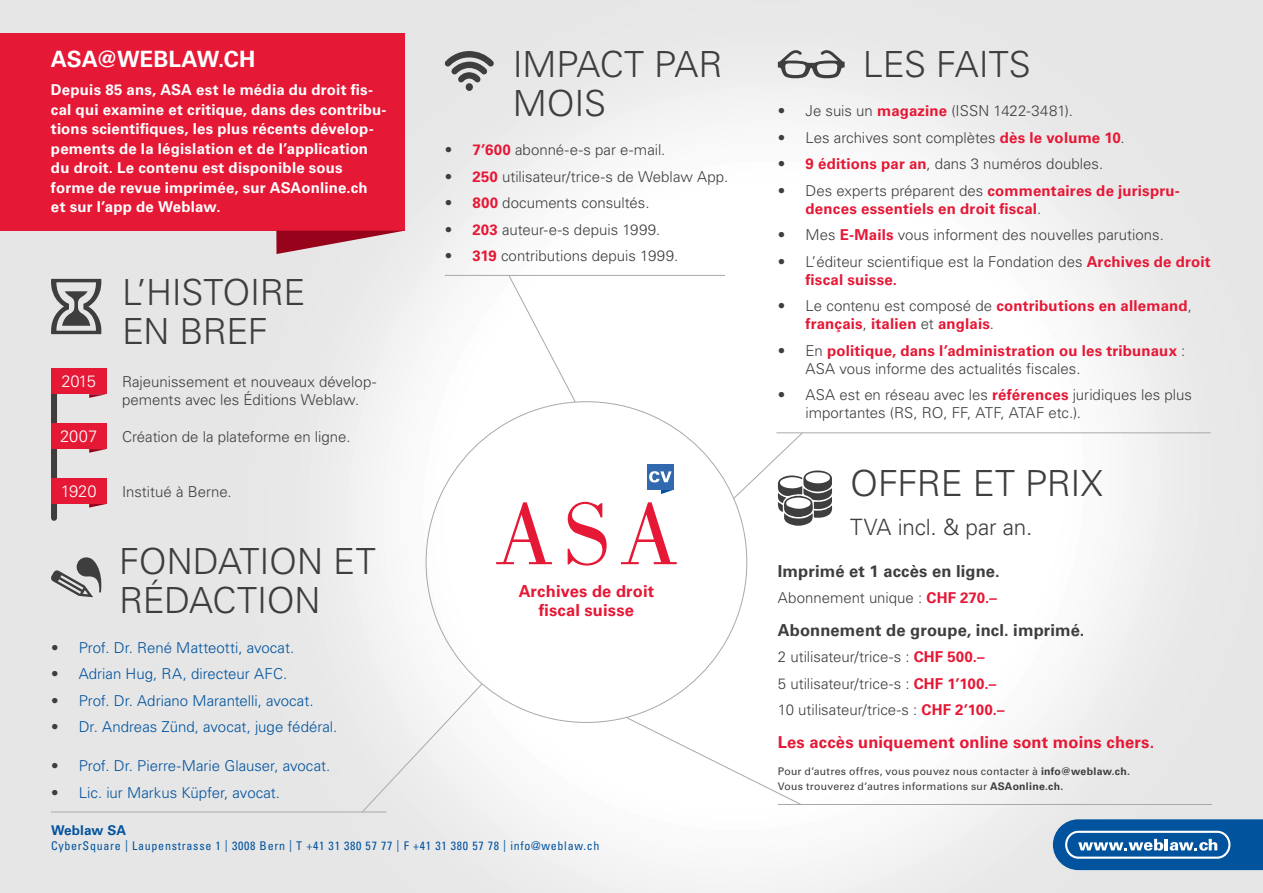
<style>
.page{position:relative;width:1263px;height:893px;background:#fff}
.page>*{position:absolute;margin:0;border:0;box-sizing:border-box;transform-origin:0 0}
.Gross_Title_mit_icon{font:300 36px/39px "Univers LT Std";letter-spacing:-.005em;color:#3e3e3f}
.Gross_Title_normal{font:300 36px/39px "Univers LT Std";letter-spacing:-.01em;color:#3e3e3f}
.Gross_Title_mit_icon-2{font:300 22.5px "Univers LT Std";letter-spacing:-.01em;color:#3e3e3f}
.Title_Intro{font:700 22.5px "Univers LT Std";color:#fff}
.Unter_Title_Fatt{font:700 16.5px/19.8px "Univers LT Std";letter-spacing:.01em;color:#e51836;text-align:center}
.Unter_Title_Fatt-2{font:700 16.5px "Univers LT Std";letter-spacing:.01em;color:#3e3e3f}
.t1{font:300 16.5px "Univers LT Std";color:#fff}
.Text{font:300 15px/18px "Univers LT Std";color:#3e3e3f}
.Intro{font:700 15px/19.5px "Univers LT Std";letter-spacing:.015em;color:#fff}
.t2{font:700 15px/18px "Univers LT Std";letter-spacing:.015em;color:#e51836}
.t3{font:300 15px "Univers LT Std";color:#01539e}
.t4{font:700 13.5px "Univers LT Std";letter-spacing:.01em;color:#01539e}
.t5{font:condensed 12px "Univers LT Std";letter-spacing:.06em;color:#01539e}
.Klein_Text{font:10.5px/15px "Univers LT Std";letter-spacing:.02em;color:#3e3e3f}
.s1{color:#3e3e3f}
.s2{font-weight:700;color:#e51836}
.s3{font-weight:300;color:#3e3e3f}
.s4{font-weight:700}
</style>
<div class="page">
<img style="left:0;top:371px;width:578px;height:522px">
<div style="left:1255px;top:0;width:8px;height:893px;background:#e6e6e6"></div>
<img style="left:0;top:0;width:786px;height:371px">
<svg style="left:1053px;top:819px;width:210px;height:51px;background:#2b6fad"></svg>
<div style="left:0;top:33px;width:405px;height:198px;background:#e51836"></div>
<svg style="left:276px;top:231px;width:129px;height:23px;background:#c07783"></svg>
<svg style="left:50px;top:279px;width:52px;height:55px;background:#959596"></svg>
<svg style="left:778px;top:50px;width:67px;height:28px;background:#aeaeaf"></svg>
<svg style="left:445px;top:51px;width:49px;height:40px;background:#a4a4a5"></svg>
<div style="left:51px;top:372px;width:6px;height:146px;background:#3e3e3f"></div>
<div style="left:51px;top:424px;width:55px;height:25px;background:#e51836"></div>
<svg style="left:89px;top:449px;width:17px;height:4px"></svg>
<div style="left:51px;top:478px;width:55px;height:26px;background:#e51836"></div>
<svg style="left:89px;top:504px;width:17px;height:4px"></svg>
<div style="left:51px;top:369px;width:55px;height:25px;background:#e51836"></div>
<svg style="left:89px;top:394px;width:17px;height:4px"></svg>
<svg style="left:50px;top:556px;width:53px;height:41px;background:#acacac"></svg>
<svg style="left:496px;top:502px;width:56px;height:62px"></svg>
<svg style="left:568px;top:502px;width:39px;height:64px"></svg>
<svg style="left:621px;top:502px;width:56px;height:62px"></svg>
<svg style="left:508px;top:274px;width:68px;height:129px"></svg>
<hr style="left:445px;top:275px;width:280px;height:1px;background:#a8a9ad">
<svg style="left:361px;top:683px;width:122px;height:130px"></svg>
<hr style="left:51px;top:812px;width:336px;height:1px;background:#a8a9ad">
<svg style="left:625px;top:716px;width:176px;height:89px"></svg>
<hr style="left:778px;top:804px;width:434px;height:1px;background:#a8a9ad">
<hr style="left:776px;top:432px;width:434px;height:1px;background:#a8a9ad">
<svg style="left:733px;top:432px;width:99px;height:95px"></svg>
<svg style="left:661px;top:490px;width:12px;height:4px"></svg>
<div style="left:647px;top:464px;width:27px;height:26px;background:#3069ad"></div>
<svg style="left:649px;top:471px;width:23px;height:11px"></svg>
<p class="Title_Intro" style="left:51px;top:46px;width:206px">ASA@WEBLAW.CH</p>
<p class="Intro" style="left:51px;top:80px;width:337px">Depuis 85 ans, ASA est le média du droit fis&shy;cal qui examine et critique, dans des contribu&shy;tions scientifiques, les plus récents dévelop&shy;pements de la législation et de l’application du droit. Le contenu est disponible sous forme de revue imprimée, sur ASAonline.ch<br>et sur l’app de Weblaw.</p>
<p class="t1" style="left:61px;top:372px;width:36px">2015</p>
<p class="t1" style="left:60px;top:426px;width:39px">2007</p>
<p class="t1" style="left:61px;top:481px;width:37px">1920</p>
<p class="Gross_Title_normal" style="left:122px;top:273px;width:185px">L’HISTOIRE<br>EN BREF</p>
<p class="Text" style="left:122px;top:373px;width:255px">Rajeunissement et nouveaux dévelop&shy;pements avec les Éditions Weblaw.</p>
<p class="Text" style="left:122px;top:428px;width:230px">Création de la plateforme en ligne.</p>
<p class="Text" style="left:122px;top:483px;width:111px">Institué à Berne.</p>
<p class="Gross_Title_mit_icon" style="left:119px;top:542px;width:258px">FONDATION ET<br>RÉDACTION</p>
<p class="t3" style="left:51px;top:638px;width:245px"><span class="s1">•</span> Prof. Dr. René Matteotti, avocat.</p>
<p class="t3" style="left:51px;top:665px;width:238px"><span class="s1">•</span> Adrian Hug, RA, directeur AFC.</p>
<p class="t3" style="left:51px;top:691px;width:264px"><span class="s1">•</span> Prof. Dr. Adriano Marantelli, avocat.</p>
<p class="t3" style="left:51px;top:718px;width:288px"><span class="s1">•</span> Dr. Andreas Zünd, avocat, juge fédéral.</p>
<p class="t3" style="left:51px;top:757px;width:281px"><span class="s1">•</span> Prof. Dr. Pierre-Marie Glauser, avocat.</p>
<p class="t3" style="left:51px;top:784px;width:231px"><span class="s1">•</span> Lic. iur Markus Küpfer, avocat.</p>
<p class="Gross_Title_mit_icon" style="left:513px;top:45px;width:211px">IMPACT PAR<br>MOIS</p>
<p class="Text" style="left:445px;top:141px;width:222px">• <span class="s2">7’600</span> abonné-e-s par e-mail.</p>
<p class="Text" style="left:445px;top:168px;width:285px">• <span class="s2">250</span> utilisateur/trice-s de Weblaw App.</p>
<p class="Text" style="left:445px;top:194px;width:206px">• <span class="s2">800</span> documents consultés.</p>
<p class="Text" style="left:445px;top:221px;width:217px">• <span class="s2">203</span> auteur-e-s depuis 1999.</p>
<p class="Text" style="left:445px;top:247px;width:235px">• <span class="s2">319</span> contributions depuis 1999.</p>
<p class="Unter_Title_Fatt" style="left:519px;top:581px;width:137px">Archives de droit fiscal suisse</p>
<p class="t4" style="left:51px;top:823px;width:77px">Weblaw SA</p>
<p class="t5" style="left:51px;top:839px;width:550px">CyberSquare | Laupenstrasse 1 | 3008 Bern | T +41 31 380 57 77 | F +41 31 380 57 78 | info@weblaw.ch</p>
<p class="Gross_Title_mit_icon" style="left:863px;top:45px;width:169px">LES FAITS</p>
<p class="Text" style="left:778px;top:102px;width:297px">• Je suis un <span class="s2">magazine</span> (ISSN 1422-3481).</p>
<p class="Text" style="left:778px;top:129px;width:348px">• Les archives sont complètes <span class="s2">dès le volume 10</span>.</p>
<p class="Text" style="left:778px;top:155px;width:327px">• <span class="s2">9 éditions par an</span>, dans 3 numéros doubles.</p>
<p class="t2" style="left:805px;top:182px;width:376px;text-indent:-28px"><span class="s3">• Des experts préparent des</span> commentaires de jurispru&shy;dences essentiels en droit fiscal<span class="s3">.</span></p>
<p class="Text" style="left:778px;top:226px;width:387px">• Mes <span class="s2">E-Mails</span> vous informent des nouvelles parutions.</p>
<p class="Text" style="left:805px;top:253px;width:407px;text-indent:-28px">• L’éditeur scientifique est la Fondation des <span class="s2">Archives de droit fiscal suisse.</span></p>
<p class="t2" style="left:805px;top:297px;width:388px;text-indent:-28px"><span class="s3">• Le contenu est composé de</span> contributions en allemand<span class="s3">, </span>français<span class="s3">,</span> italien <span class="s3">et</span> anglais<span class="s3">.</span></p>
<p class="t2" style="left:805px;top:342px;width:381px;text-indent:-28px"><span class="s3">• En</span> politique, dans l’administration ou les tribunaux <span class="s3">:<br>ASA vous informe des actualités fiscales.</span></p>
<p class="Text" style="left:805px;top:386px;width:388px;text-indent:-28px">• ASA est en réseau avec les <span class="s2">références</span> juridiques les plus importantes (RS, RO, FF, ATF, ATAF etc.).</p>
<p class="Gross_Title_mit_icon" style="left:850px;top:464px;width:254px">OFFRE ET PRIX</p>
<p class="Gross_Title_mit_icon-2" style="left:850px;top:514px;width:184px">TVA incl. &amp; par an.</p>
<p class="Unter_Title_Fatt-2" style="left:778px;top:561px;width:223px">Imprimé et 1 accès en ligne.</p>
<p class="Text" style="left:778px;top:589px;width:221px">Abonnement unique : <span class="s2">CHF 270.–</span></p>
<p class="Unter_Title_Fatt-2" style="left:778px;top:620px;width:308px">Abonnement de groupe, incl. imprimé.</p>
<p class="Text" style="left:778px;top:648px;width:208px">2 utilisateur/trice-s : <span class="s2">CHF 500.–</span></p>
<p class="Text" style="left:778px;top:674px;width:220px">5 utilisateur/trice-s : <span class="s2">CHF 1’100.–</span></p>
<p class="Text" style="left:778px;top:701px;width:228px">10 utilisateur/trice-s : <span class="s2">CHF 2’100.–</span></p>
<p class="Unter_Title_Fatt" style="left:778px;top:732px;width:378px">Les accès uniquement online sont moins chers.</p>
<p class="Klein_Text" style="left:778px;top:764px;width:354px">Pour d’autres offres, vous pouvez nous contacter à <span class="s4">info@weblaw.ch.<br></span>Vous trouverez d’autres informations sur <span class="s4">ASAonline.ch.</span></p>
</div>
